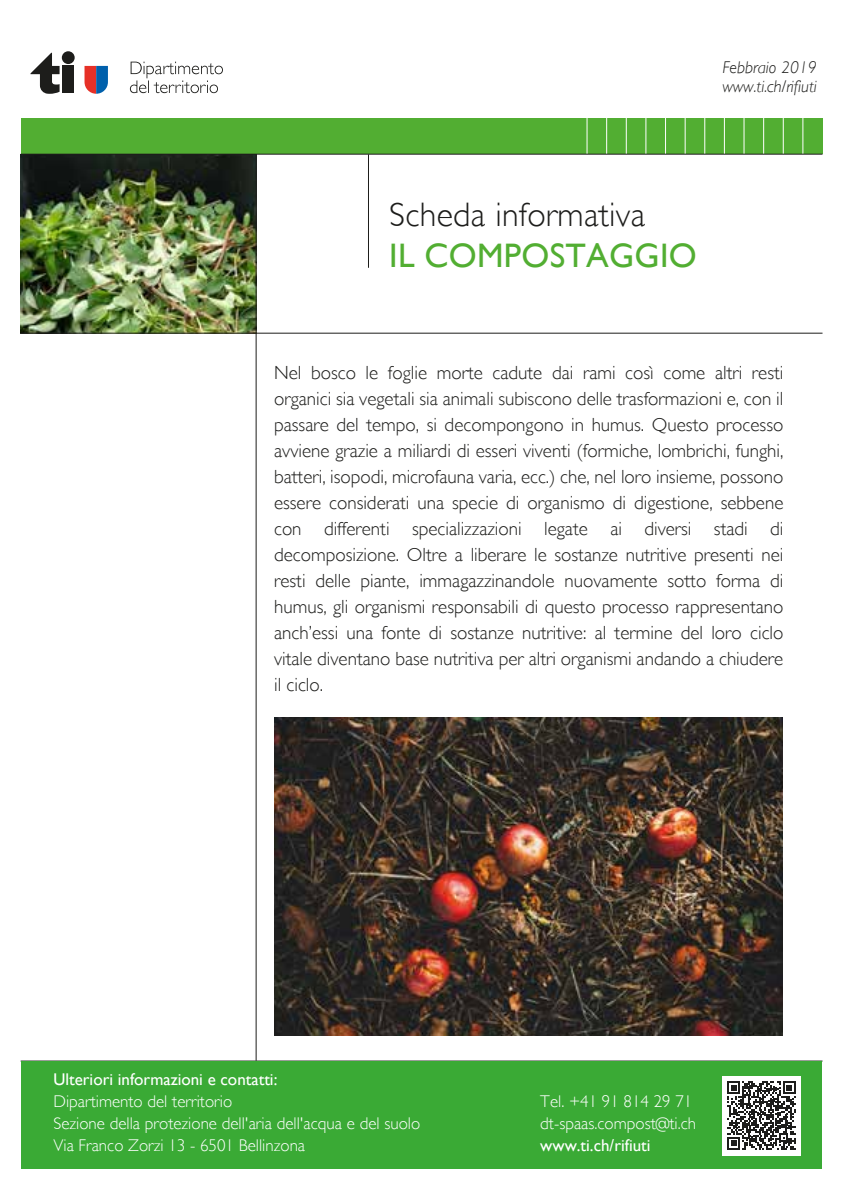
<style>
.page{position:relative;width:842px;height:1191px;background:#fff}
.page>*{position:absolute;margin:0;border:0;box-sizing:border-box;transform-origin:0 0}
.t1{font:300 34px "Gill Sans";letter-spacing:.01em;color:#1d1d1b}
.t2{font:34px "Gill Sans";letter-spacing:.01em;color:#52ae32}
.t3{font:300 19px/26px "Gill Sans";color:#1d1d1b;text-align:justify}
.t4{font:300 17px/22px "Gill Sans";color:#fff}
.t5{font:17px "Gill Sans";color:#fff}
.t6{font:italic 300 17px "Gill Sans";color:#1d1d1b}
</style>
<div class="page">
<div style="left:21px;top:119px;width:801px;height:35px;background:#52ae32"></div>
<hr style="left:587px;top:97px;width:1px;height:97px;background:#fff">
<hr style="left:626px;top:97px;width:1px;height:97px;background:#fff">
<hr style="left:606px;top:97px;width:1px;height:97px;background:#fff">
<hr style="left:645px;top:97px;width:1px;height:97px;background:#fff">
<hr style="left:665px;top:97px;width:1px;height:97px;background:#fff">
<hr style="left:685px;top:97px;width:1px;height:97px;background:#fff">
<hr style="left:704px;top:97px;width:1px;height:97px;background:#fff">
<hr style="left:724px;top:97px;width:1px;height:97px;background:#fff">
<hr style="left:744px;top:97px;width:1px;height:97px;background:#fff">
<hr style="left:802px;top:97px;width:1px;height:97px;background:#fff">
<hr style="left:763px;top:97px;width:1px;height:97px;background:#fff">
<hr style="left:783px;top:97px;width:1px;height:97px;background:#fff">
<img style="left:21px;top:155px;width:235px;height:178px">
<hr style="left:256px;top:154px;width:1px;height:906px;background:#1d1d1b">
<hr style="left:368px;top:154px;width:1px;height:114px;background:#1d1d1b">
<hr style="left:21px;top:154px;width:801px;height:1px;background:#1d1d1b">
<hr style="left:21px;top:1060px;width:801px;height:1px;background:#1d1d1b">
<hr style="left:21px;top:333px;width:801px;height:1px;background:#1d1d1b">
<img style="left:274px;top:717px;width:508px;height:318px">
<div style="left:21px;top:1061px;width:800px;height:108px;background:#3aaa35"></div>
<div style="left:722px;top:1075px;width:78px;height:80px;background:#fff"></div>
<svg style="left:727px;top:1081px;width:69px;height:68px"></svg>
<div style="left:63px;top:66px;width:11px;height:27px;background:#1d1d1b"></div>
<div style="left:62px;top:51px;width:13px;height:13px;background:#1d1d1b;border-radius:50%"></div>
<svg style="left:30px;top:53px;width:30px;height:41px"></svg>
<svg style="left:130px;top:62px;width:93px;height:31px"></svg>
<svg style="left:85px;top:66px;width:23px;height:28px"></svg>
<p class="t6" style="left:722px;top:58px;width:96px">Febbraio 2019</p>
<p class="t6" style="left:722px;top:77px;width:96px">www.ti.ch/rifiuti</p>
<h1 class="t1" style="left:389px;top:195px;width:257px">Scheda informativa</h1>
<h1 class="t2" style="left:389px;top:236px;width:309px">IL COMPOSTAGGIO</h1>
<p class="t3" style="left:274px;top:360px;width:511px">Nel bosco le foglie morte cadute dai rami così come altri resti organici sia vegetali sia animali subiscono delle trasformazioni e, con il passare del tempo, si decompongono in humus. Questo processo avviene grazie a miliardi di esseri viventi (formiche, lombrichi, funghi, batteri, isopodi, microfauna varia, ecc.) che, nel loro insieme, possono essere considerati una specie di organismo di digestione, sebbene con differenti specializzazioni legate ai diversi stadi di decomposizione. Oltre a liberare le sostanze nutritive presenti nei resti delle piante, immagazzinandole nuovamente sotto forma di humus, gli organismi responsabili di questo processo rappresentano anch’essi una fonte di sostanze nutritive: al termine del loro ciclo vitale diventano base nutritiva per altri organismi andando a chiudere il ciclo.</p>
<p class="t5" style="left:53px;top:1069px;width:225px">Ulteriori informazioni e contatti:</p>
<p class="t4" style="left:53px;top:1090px;width:368px">Dipartimento del territorio<br>Sezione della protezione dell'aria dell'acqua e del suolo<br>Via Franco Zorzi 13 - 6501 Bellinzona</p>
<p class="t4" style="left:540px;top:1090px;width:157px">Tel. +41 91 814 29 71 dt-spaas.compost@ti.ch</p>
<p class="t5" style="left:540px;top:1135px;width:112px">www.ti.ch/rifiuti</p>
</div>
